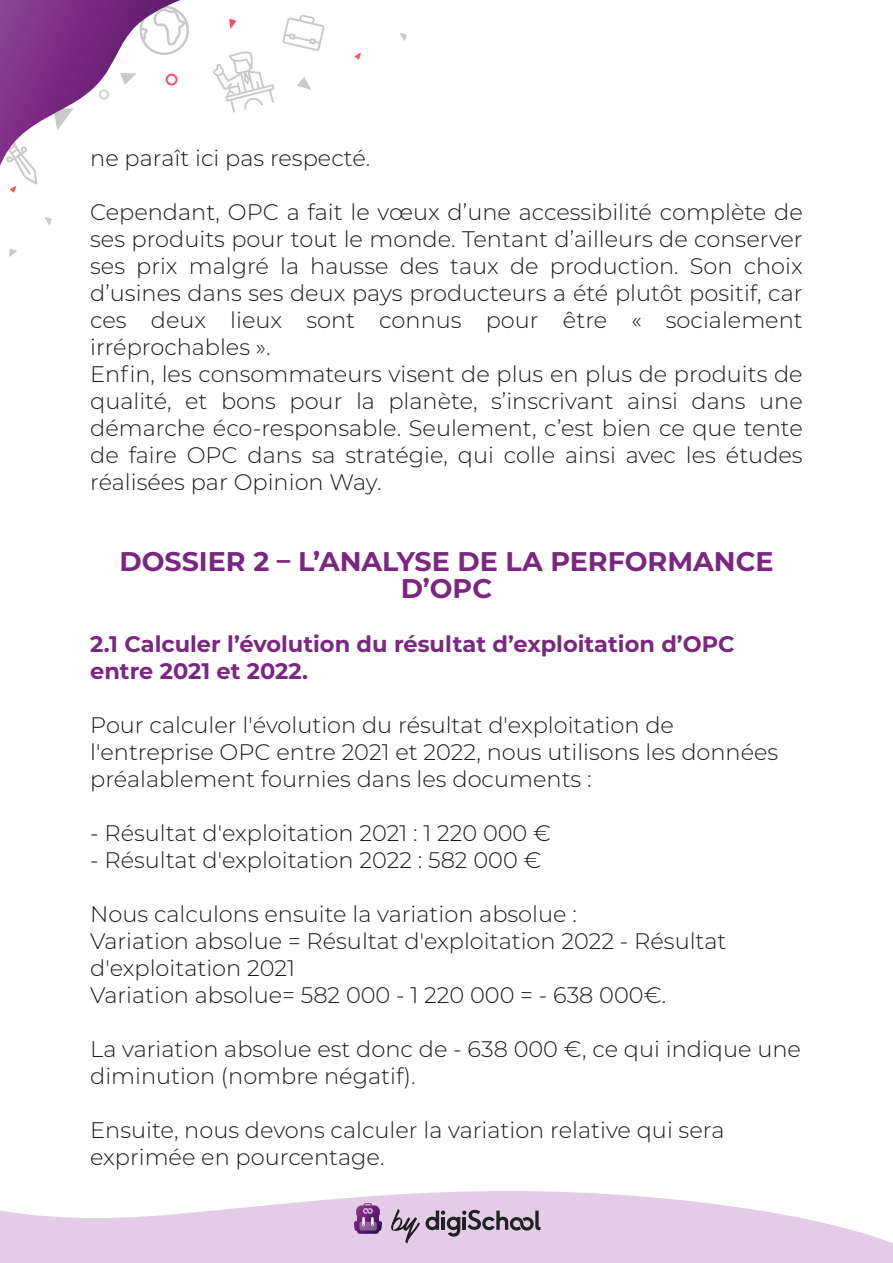
<style>
.page{position:relative;width:893px;height:1263px;background:#fff}
.page>*{position:absolute;margin:0;border:0;box-sizing:border-box;transform-origin:0 0}
.t1{font:700 27px/27px "Montserrat";color:#7b2681;text-align:center}
.t2{font:300 22.5px/27px "Montserrat";color:#1b1b1d}
.t3{font:700 22.5px/27px "Montserrat";color:#7b2681}
</style>
<div class="page">
<svg style="left:282px;top:14px;width:43px;height:37px"></svg>
<svg style="left:213px;top:51px;width:62px;height:62px"></svg>
<svg style="left:297px;top:77px;width:15px;height:13px"></svg>
<svg style="left:229px;top:19px;width:8px;height:10px"></svg>
<svg style="left:44px;top:217px;width:8px;height:9px"></svg>
<svg style="left:354px;top:52px;width:7px;height:8px"></svg>
<svg style="left:399px;top:33px;width:8px;height:8px"></svg>
<svg style="left:9px;top:248px;width:8px;height:9px"></svg>
<svg style="left:0;top:1191px;width:893px;height:72px;fill:#e4cbe8"></svg>
<svg style="left:354px;top:1203px;width:28px;height:31px"></svg>
<svg style="left:391px;top:1209px;width:149px;height:34px;background:#b1a0b5"></svg>
<svg style="left:0;top:0;width:189px;height:193px"></svg>
<p class="t2" style="left:90px;top:143px;width:282px">ne paraît ici pas respecté.</p>
<p class="t2" style="left:90px;top:197px;width:714px">Cependant, OPC a fait le vœux d’une accessibilité complète de ses produits pour tout le monde. Tentant d’ailleurs de conserver ses prix malgré la hausse des taux de production. Son choix d’usines dans ses deux pays producteurs a été plutôt positif, car ces deux lieux sont connus pour être « socialement irréprochables ».<br>Enfin, les consommateurs visent de plus en plus de produits de qualité, et bons pour la planète, s’inscrivant ainsi dans une démarche éco-responsable. Seulement, c’est bien ce que tente de faire OPC dans sa stratégie, qui colle ainsi avec les études réalisées par Opinion Way.</p>
<p class="t1" style="left:119px;top:546px;width:656px">DOSSIER 2 – L’ANALYSE DE LA PERFORMANCE<br>D’OPC</p>
<p class="t3" style="left:90px;top:629px;width:646px">2.1 Calculer l’évolution du résultat d’exploitation d’OPC entre 2021 et 2022.</p>
<p class="t2" style="left:90px;top:710px;width:690px">Pour calculer l'évolution du résultat d'exploitation de l'entreprise OPC entre 2021 et 2022, nous utilisons les données préalablement fournies dans les documents :</p>
<p class="t2" style="left:90px;top:818px;width:462px">- Résultat d'exploitation 2021 : 1 220 000 €</p>
<p class="t2" style="left:90px;top:845px;width:453px">- Résultat d'exploitation 2022 : 582 000 €</p>
<p class="t2" style="left:90px;top:899px;width:638px">Nous calculons ensuite la variation absolue :<br>Variation absolue = Résultat d'exploitation 2022 - Résultat d'exploitation 2021<br>Variation absolue= 582 000 - 1 220 000 = - 638 000€.</p>
<p class="t2" style="left:90px;top:1034px;width:712px">La variation absolue est donc de - 638 000 €, ce qui indique une diminution (nombre négatif).</p>
<p class="t2" style="left:90px;top:1115px;width:636px">Ensuite, nous devons calculer la variation relative qui sera exprimée en pourcentage.</p>
</div>
